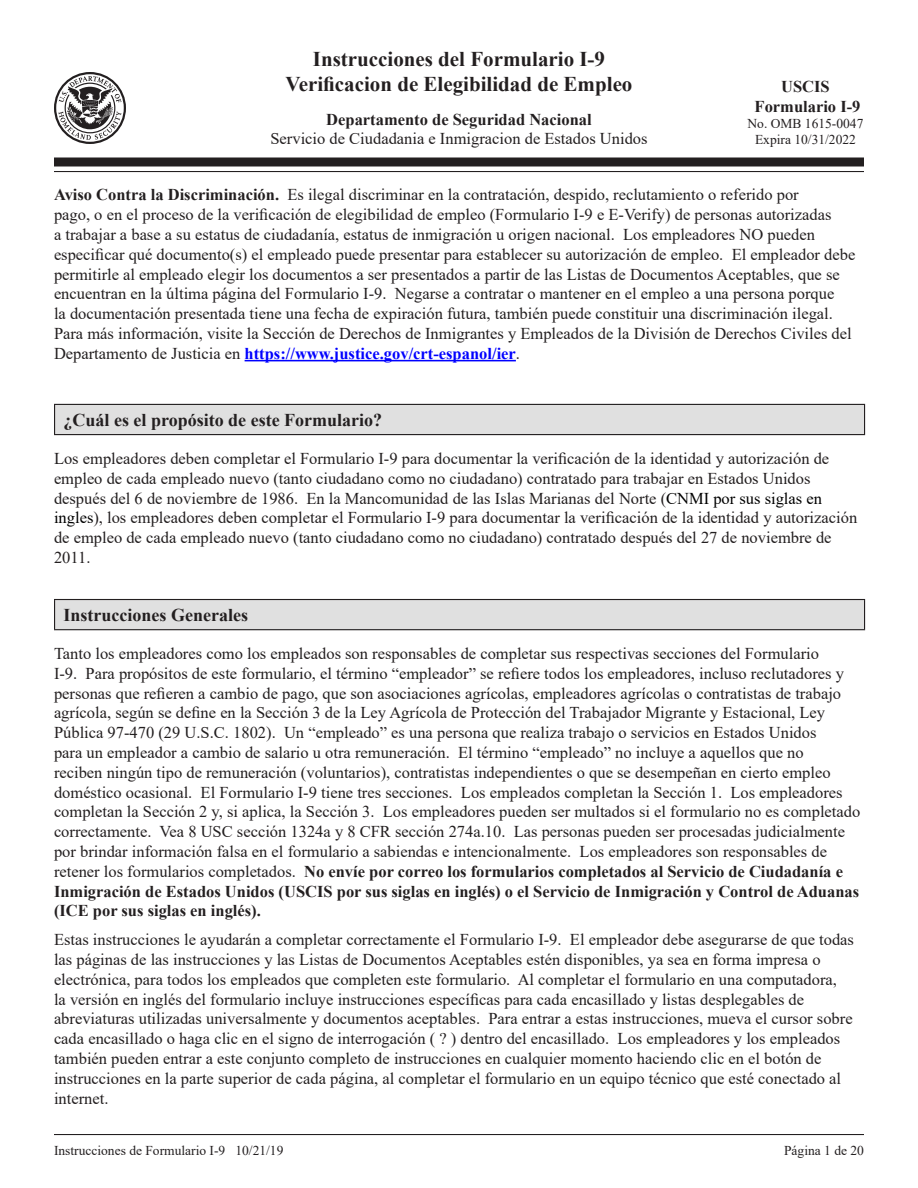
<style>
.page{position:relative;width:918px;height:1188px;background:#fff}
.page>*{position:absolute;margin:0;border:0;box-sizing:border-box;transform-origin:0 0}
.t1{font:700 21px/25.2px "Times New Roman";color:#231f20;text-align:center}
.t2{font:700 18px "Times New Roman";color:#231f20}
.t3{font:16.5px/19.8px "Times New Roman";color:#231f20}
.t4{font:700 16.5px/19.8px "Times New Roman";color:#231f20;text-align:center}
.t5{font:13.5px/16.2px "Times New Roman";color:#231f20;text-align:center}
.s1{font-weight:700}
.s2{font-weight:700;color:#00f}
.s3{color:#000}
</style>
<div class="page">
<svg style="left:54px;top:72px;width:72px;height:72px"></svg>
<div style="left:54px;top:157px;width:810px;height:9px;background:#231f20"></div>
<hr style="left:54px;top:171px;width:810px;height:1px;background:#231f20">
<hr style="left:54px;top:1134px;width:810px;height:1px;background:#231f20">
<hr style="left:245px;top:360px;width:271px;height:1px;background:#00f">
<div style="left:55px;top:404px;width:810px;height:31px;background:#e0e0e0"></div>
<hr style="left:54px;top:404px;width:811px;height:1px;background:#231f20">
<svg style="left:54px;top:405px;width:1px;height:29px"></svg>
<svg style="left:864px;top:405px;width:1px;height:29px"></svg>
<hr style="left:54px;top:434px;width:811px;height:1px;background:#231f20">
<div style="left:55px;top:600px;width:810px;height:30px;background:#e0e0e0"></div>
<hr style="left:54px;top:599px;width:811px;height:1px;background:#231f20">
<svg style="left:54px;top:600px;width:1px;height:29px"></svg>
<svg style="left:864px;top:600px;width:1px;height:29px"></svg>
<hr style="left:54px;top:629px;width:811px;height:1px;background:#231f20">
<p class="t1" style="left:286px;top:48px;width:348px">Instrucciones del Formulario I-9<br>Verificacion de Elegibilidad de Empleo</p>
<p class="t4" style="left:326px;top:109px;width:267px">Departamento de Seguridad Nacional</p>
<p class="t3" style="left:270px;top:130px;width:379px">Servicio de Ciudadania e Inmigracion de Estados Unidos</p>
<p class="t4" style="left:755px;top:76px;width:107px">USCIS<br>Formulario I-9</p>
<p class="t5" style="left:748px;top:116px;width:117px">No. OMB 1615-0047<br>Expira 10/31/2022</p>
<p class="t3" style="left:54px;top:187px;width:803px"><span class="s1">Aviso Contra la Discriminación.</span> Es ilegal discriminar en la contratación, despido, reclutamiento o referido por<br>pago, o en el proceso de la verificación de elegibilidad de empleo (Formulario I-9 e E-Verify) de personas autorizadas<br>a trabajar a base a su estatus de ciudadanía, estatus de inmigración u origen nacional. Los empleadores NO pueden especificar qué documento(s) el empleado puede presentar para establecer su autorización de empleo. El empleador debe permitirle al empleado elegir los documentos a ser presentados a partir de las Listas de Documentos Aceptables, que se encuentran en la última página del Formulario I-9. Negarse a contratar o mantener en el empleo a una persona porque<br>la documentación presentada tiene una fecha de expiración futura, también puede constituir una discriminación ilegal.<br>Para más información, visite la Sección de Derechos de Inmigrantes y Empleados de la División de Derechos Civiles del Departamento de Justicia en <span class="s2">https://www.justice.gov/crt-espanol/ier</span>.</p>
<p class="t2" style="left:64px;top:413px;width:320px">¿Cuál es el propósito de este Formulario?</p>
<p class="t3" style="left:54px;top:448px;width:805px">Los empleadores deben completar el Formulario I-9 para documentar la verificación de la identidad y autorización de empleo de cada empleado nuevo (tanto ciudadano como no ciudadano) contratado para trabajar en Estados Unidos después del 6 de noviembre de 1986. En la Mancomunidad de las Islas Marianas del Norte (<span class="s3">CNMI por sus siglas en ingles</span>), los empleadores deben completar el Formulario I-9 para documentar la verificación de la identidad y autorización de empleo de cada empleado nuevo (tanto ciudadano como no ciudadano) contratado después del 27 de noviembre de 2011.</p>
<p class="t2" style="left:64px;top:608px;width:186px">Instrucciones Generales</p>
<p class="t3" style="left:54px;top:643px;width:808px">Tanto los empleadores como los empleados son responsables de completar sus respectivas secciones del Formulario<br>I-9. Para propósitos de este formulario, el término “empleador” se refiere todos los empleadores, incluso reclutadores y personas que refieren a cambio de pago, que son asociaciones agrícolas, empleadores agrícolas o contratistas de trabajo agrícola, según se define en la Sección 3 de la Ley Agrícola de Protección del Trabajador Migrante y Estacional, Ley Pública 97-470 (29 U.S.C. 1802). Un “empleado” es una persona que realiza trabajo o servicios en Estados Unidos<br>para un empleador a cambio de salario u otra remuneración. El término “empleado” no incluye a aquellos que no<br>reciben ningún tipo de remuneración (voluntarios), contratistas independientes o que se desempeñan en cierto empleo doméstico ocasional. El Formulario I-9 tiene tres secciones. Los empleados completan la Sección 1. Los empleadores completan la Sección 2 y, si aplica, la Sección 3. Los empleadores pueden ser multados si el formulario no es completado correctamente. Vea 8 USC sección 1324a y 8 CFR sección 274a.10. Las personas pueden ser procesadas judicialmente por brindar información falsa en el formulario a sabiendas e intencionalmente. Los empleadores son responsables de retener los formularios completados. <span class="s1">No envíe por correo los formularios completados al Servicio de Ciudadanía e Inmigración de Estados Unidos (USCIS por sus siglas en inglés) o el Servicio de Inmigración y Control de Aduanas (ICE por sus siglas en inglés).</span></p>
<p class="t3" style="left:54px;top:929px;width:802px">Estas instrucciones le ayudarán a completar correctamente el Formulario I-9. El empleador debe asegurarse de que todas las páginas de las instrucciones y las Listas de Documentos Aceptables estén disponibles, ya sea en forma impresa o electrónica, para todos los empleados que completen este formulario. Al completar el formulario en una computadora,<br>la versión en inglés del formulario incluye instrucciones específicas para cada encasillado y listas desplegables de abreviaturas utilizadas universalmente y documentos aceptables. Para entrar a estas instrucciones, mueva el cursor sobre cada encasillado o haga clic en el signo de interrogación ( ? ) dentro del encasillado. Los empleadores y los empleados también pueden entrar a este conjunto completo de instrucciones en cualquier momento haciendo clic en el botón de instrucciones en la parte superior de cada página, al completar el formulario en un equipo técnico que esté conectado al internet.</p>
<p class="t5" style="left:54px;top:1144px;width:231px">Instrucciones de Formulario I-9 10/21/19</p>
<p class="t5" style="left:784px;top:1144px;width:81px">Página 1 de 20</p>
</div>
